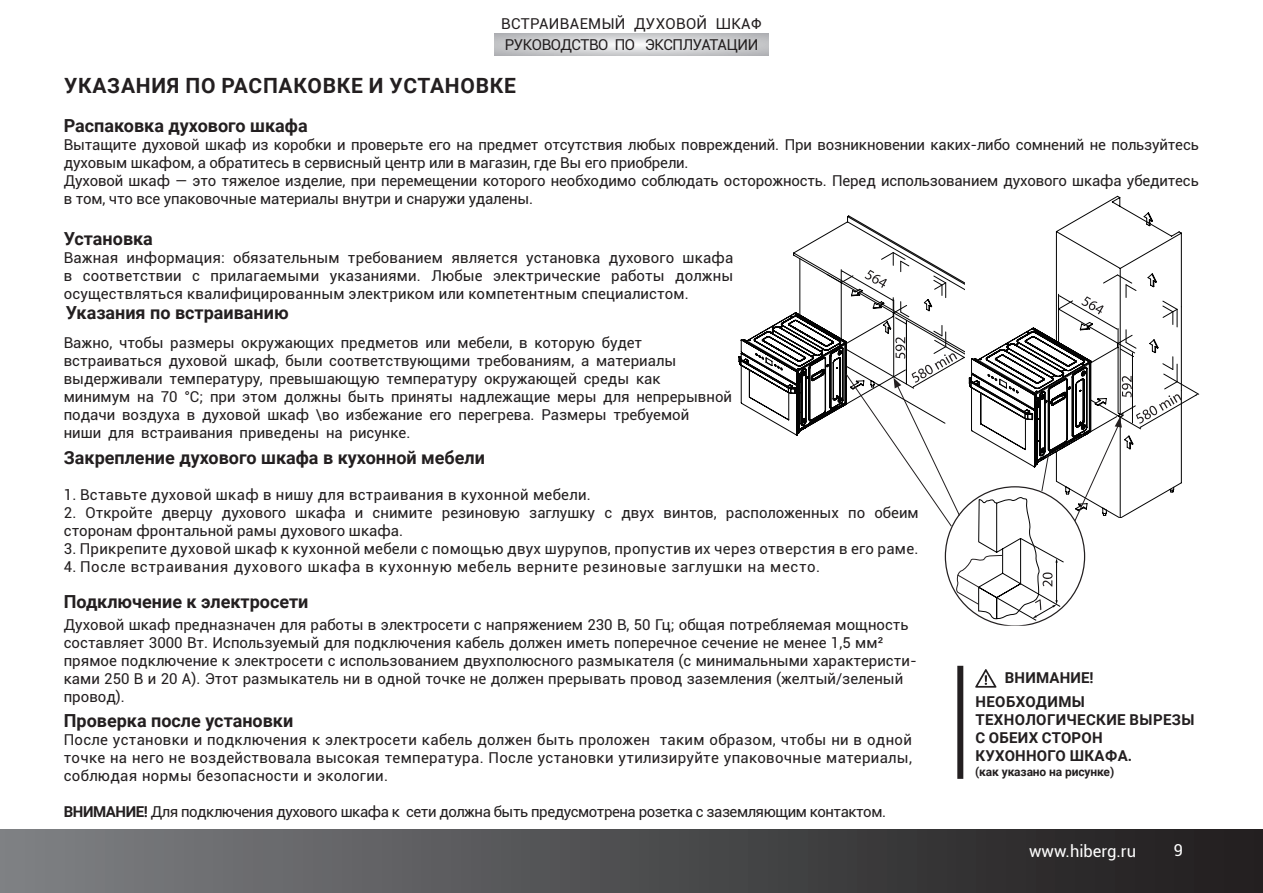
<style>
.page{position:relative;width:1263px;height:893px;background:#fff}
.page>*{position:absolute;margin:0;border:0;box-sizing:border-box;transform-origin:0 0}
.t1{font:700 21px "Roboto";letter-spacing:.035em;color:#231f20}
.t2{font:700 18px "Roboto";color:#231f20}
.t3{font:16.5px "Roboto";color:#fff}
.t4{font:15px/18px "Roboto";color:#231f20}
.t5{font:15px "Roboto";letter-spacing:.02em;color:#231f20}
.t6{font:15px "Roboto";letter-spacing:-.03em;color:#231f20}
.t7{font:15px "Roboto";letter-spacing:.04em;color:#231f20}
.t8{font:700 15px/18px "Roboto";letter-spacing:.02em;color:#231f20}
.t9{font:15px "Roboto";letter-spacing:-.025em;color:#231f20}
.t10{font:15px "Roboto";letter-spacing:.025em;color:#231f20}
.t11{font:700 12px "Roboto";letter-spacing:-.01em;color:#231f20}
.s1{font-weight:700}
</style>
<div class="page">
<svg style="left:495px;top:33px;width:273px;height:22px;background:#cfd0d2"></svg>
<div style="left:0;top:829px;width:1263px;height:64px;background:linear-gradient(to right,#7e8184,#1e1b1c)"></div>
<div style="left:957px;top:666px;width:6px;height:113px;background:#231f20"></div>
<svg style="left:975px;top:669px;width:22px;height:19px"></svg>
<svg style="left:1074px;top:195px;width:79px;height:26px"></svg>
<svg style="left:738px;top:221px;width:462px;height:405px"></svg>
<p class="t10" style="left:501px;top:14px;width:262px">ВСТРАИВАЕМЫЙ ДУХОВОЙ ШКАФ</p>
<p class="t9" style="left:505px;top:34px;width:255px">РУКОВОДСТВО ПО ЭКСПЛУАТАЦИИ</p>
<h1 class="t1" style="left:64px;top:71px;width:453px">УКАЗАНИЯ ПО РАСПАКОВКЕ И УСТАНОВКЕ</h1>
<p class="t2" style="left:64px;top:113px;width:245px">Распаковка духового шкафа</p>
<p class="t4" style="left:64px;top:135px;width:1136px">Вытащите духовой шкаф из коробки и проверьте его на предмет отсутствия любых повреждений. При возникновении каких-либо сомнений не пользуйтесь духовым шкафом, а обратитесь в сервисный центр или в магазин, где Вы его приобрели.<br>Духовой шкаф — это тяжелое изделие, при перемещении которого необходимо соблюдать осторожность. Перед использованием духового шкафа убедитесь в том, что все упаковочные материалы внутри и снаружи удалены.</p>
<p class="t2" style="left:64px;top:226px;width:91px">Установка</p>
<p class="t4" style="left:64px;top:248px;width:671px;text-align:justify">Важная информация: обязательным требованием является установка духового шкафа в соответствии с прилагаемыми указаниями. Любые электрические работы должны осуществляться квалифицированным электриком или компетентным специалистом.</p>
<p class="t2" style="left:66px;top:300px;width:224px">Указания по встраиванию</p>
<p class="t4" style="left:64px;top:334px;width:670px">Важно, чтобы размеры окружающих предметов или мебели, в которую будет встраиваться духовой шкаф, были соответствующими требованиям, а материалы выдерживали температуру, превышающую температуру окружающей среды как<br>минимум на 70 °С; при этом должны быть приняты надлежащие меры для непрерывной подачи воздуха в духовой шкаф \во избежание его перегрева. Размеры требуемой<br>ниши для встраивания приведены на рисунке.</p>
<p class="t2" style="left:64px;top:445px;width:423px">Закрепление духового шкафа в кухонной мебели</p>
<p class="t5" style="left:64px;top:484px;width:528px">1. Вставьте духовой шкаф в нишу для встраивания в кухонной мебели.</p>
<p class="t4" style="left:64px;top:503px;width:856px">2. Откройте дверцу духового шкафа и снимите резиновую заглушку с двух винтов, расположенных по обеим сторонам фронтальной рамы духового шкафа.</p>
<p class="t5" style="left:64px;top:538px;width:856px">3. Прикрепите духовой шкаф к кухонной мебели с помощью двух шурупов, пропустив их через отверстия в его раме.</p>
<p class="t7" style="left:64px;top:556px;width:758px">4. После встраивания духового шкафа в кухонную мебель верните резиновые заглушки на место.</p>
<p class="t2" style="left:64px;top:589px;width:246px">Подключение к электросети</p>
<p class="t4" style="left:64px;top:615px;width:854px">Духовой шкаф предназначен для работы в электросети с напряжением 230 В, 50 Гц; общая потребляемая мощность составляет 3000 Вт. Используемый для подключения кабель должен иметь поперечное сечение не менее 1,5 мм² прямое подключение к электросети с использованием двухполюсного размыкателя (с минимальными характеристи&shy;ками 250 В и 20 А). Этот размыкатель ни в одной точке не должен прерывать провод заземления (желтый/зеленый провод).</p>
<p class="t2" style="left:64px;top:708px;width:231px">Проверка после установки</p>
<p class="t4" style="left:64px;top:730px;width:850px;text-align:justify">После установки и подключения к электросети кабель должен быть проложен таким образом, чтобы ни в одной точке на него не воздействовала высокая температура. После установки утилизируйте упаковочные материалы, соблюдая нормы безопасности и экологии.</p>
<p class="t6" style="left:64px;top:801px;width:824px"><span class="s1">ВНИМАНИЕ!</span> Для подключения духового шкафа к сети должна быть предусмотрена розетка с заземляющим контактом.</p>
<p class="t8" style="left:975px;top:665px;width:119px;line-height:24px;text-indent:29px">ВНИМАНИЕ!<br>НЕОБХОДИМЫ</p>
<p class="t8" style="left:975px;top:711px;width:221px">ТЕХНОЛОГИЧЕСКИЕ ВЫРЕЗЫ<br>С ОБЕИХ СТОРОН<br>КУХОННОГО ШКАФА.</p>
<p class="t11" style="left:975px;top:763px;width:141px">(как указано на рисунке)</p>
<p class="t3" style="left:1029px;top:840px;width:108px">www.hiberg.ru</p>
<p class="t3" style="left:1174px;top:839px;width:11px">9</p>
</div>
